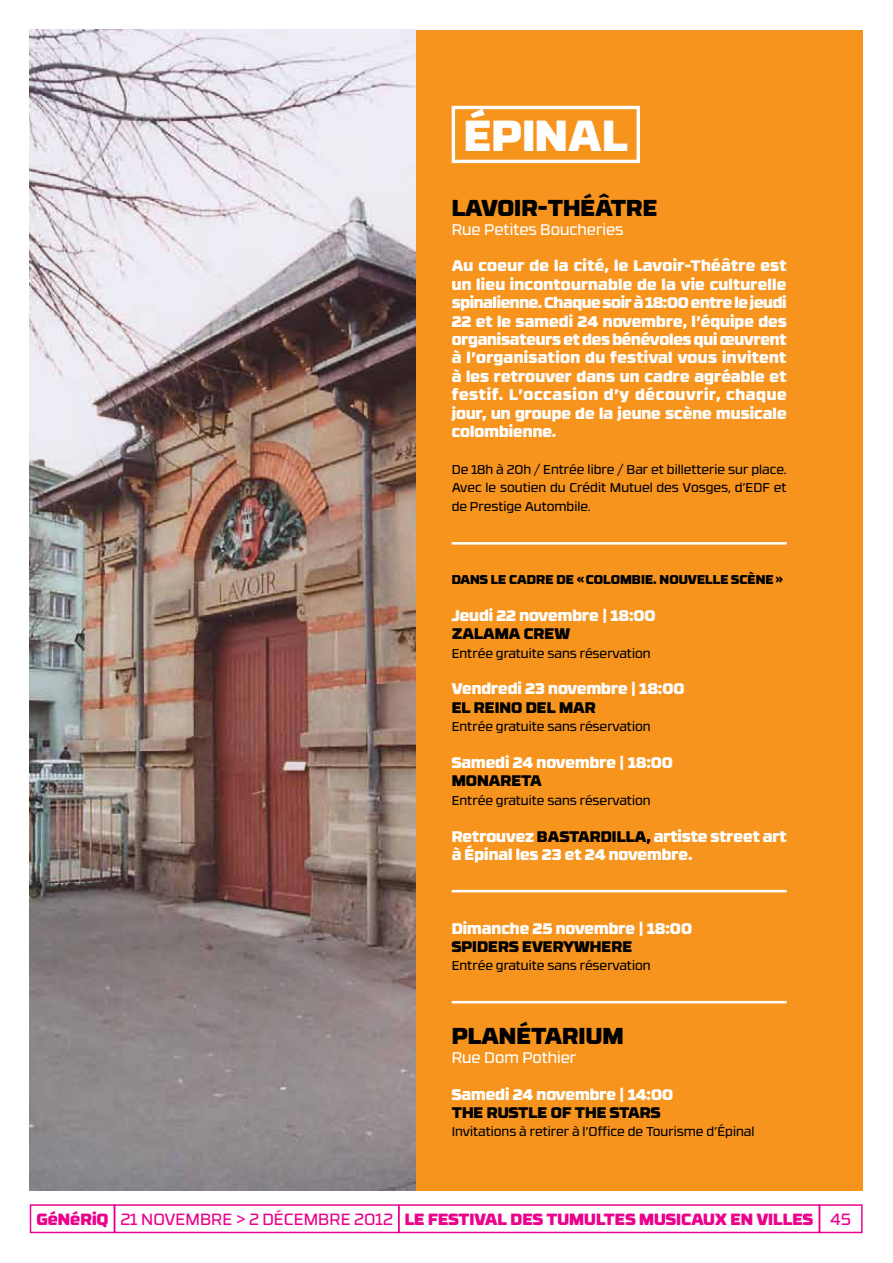
<style>
.page{position:relative;width:893px;height:1263px;background:#fff}
.page>*{position:absolute;margin:0;border:0;box-sizing:border-box;transform-origin:0 0}
.t1{font:900 43.5px "RB No 3.1";color:#fff}
.t2{font:900 22.95px "RB No 3.1";color:#000}
.t3{font:900 16.2px "RB No 3.1";color:#ec008c}
.t4{font:900 15.3px/18.5px "RB No 3.1";color:#fff;text-align:justify}
.t5{font:900 15.3px "RB No 3.1";color:#000}
.t6{font:15.3px "RB No 3.1";color:#fff}
.t7{font:12.75px/18.5px "RB No 3.1";color:#000;text-align:justify}
.t8{font:900 12.75px "RB No 3.1";color:#000}
.s1{color:#000}
.s2{font-weight:400}
</style>
<div class="page">
<div style="left:30px;top:30px;width:833px;height:1160px;background:#f7941e"></div>
<img style="left:30px;top:30px;width:385px;height:1160px">
<hr style="left:452px;top:890px;width:335px;height:2px;background:#fff">
<hr style="left:452px;top:1001px;width:335px;height:2px;background:#fff">
<hr style="left:452px;top:542px;width:335px;height:3px;background:#fff">
<div style="left:452px;top:106px;width:188px;height:57px;border:3px solid #fff"></div>
<div style="left:398px;top:1204px;width:422px;height:29px;border:1px solid #ec008c"></div>
<div style="left:114px;top:1204px;width:285px;height:29px;border:1px solid #ec008c"></div>
<div style="left:30px;top:1204px;width:85px;height:29px;border:1px solid #ec008c"></div>
<div style="left:819px;top:1204px;width:44px;height:29px;border:1px solid #ec008c"></div>
<h1 class="t1" style="left:464px;top:98px;width:28px">ÉPINAL</h1>
<h2 class="t2" style="left:452px;top:188px;width:207px">Lavoir-Théâtre</h2>
<p class="t6" style="left:452px;top:218px;width:173px">Rue Petites Boucheries</p>
<p class="t4" style="left:452px;top:255px;width:337px">Au coeur de la cité, le Lavoir-Théâtre est un lieu incontournable de la vie culturelle spinalienne. Chaque soir à 18:00 entre le jeudi 22 et le samedi 24 novembre, l’équipe des organisateurs et des bénévoles qui œuvrent à l’organisation du festival vous invitent à les retrouver dans un cadre agréable et festif. L’occasion d’y découvrir, chaque jour, un groupe de la jeune scène musicale colombienne.</p>
<p class="t7" style="left:452px;top:459px;width:336px">De 18h à 20h / Entrée libre / Bar et billetterie sur place.<br>Avec le soutien du Crédit Mutuel des Vosges, d’EDF et de Prestige Autombile.</p>
<p class="t8" style="left:452px;top:569px;width:333px">Dans le cadre de « Colombie. Nouvelle Scène»</p>
<p class="t4" style="left:452px;top:605px;width:206px">Jeudi 22 novembre | 18:00</p>
<p class="t5" style="left:452px;top:621px;width:24px">ZALAMA</p>
<p class="t5" style="left:524px;top:621px;width:11px">CRE</p>
<p class="t5" style="left:554px;top:621px;width:17px">W</p>
<p class="t7" style="left:452px;top:643px;width:200px">Entrée gratuite sans réservation</p>
<p class="t4" style="left:452px;top:678px;width:234px">Vendredi 23 novembre | 18:00</p>
<p class="t5" style="left:452px;top:694px;width:33px">EL REINO</p>
<p class="t5" style="left:526px;top:694px;width:47px">DEL MAR</p>
<p class="t7" style="left:452px;top:717px;width:200px">Entrée gratuite sans réservation</p>
<p class="t4" style="left:452px;top:752px;width:223px">Samedi 24 novembre | 18:00</p>
<p class="t5" style="left:452px;top:768px;width:13px">MONARE</p>
<p class="t5" style="left:521px;top:768px;width:22px">TA</p>
<p class="t7" style="left:452px;top:790px;width:200px">Entrée gratuite sans réservation</p>
<p class="t4" style="left:452px;top:826px;width:97px">Retrouvez <span class="s1">BAS</span></p>
<p class="t5" style="left:569px;top:823px;width:53px">TARDILLA</p>
<p class="t4" style="left:452px;top:826px;width:336px;text-indent:195px"><span class="s1">,</span> artiste street art à Épinal les 23 et 24 novembre.</p>
<p class="t4" style="left:452px;top:918px;width:242px">Dimanche 25 novembre | 18:00</p>
<p class="t5" style="left:452px;top:933px;width:48px">SPIDERS</p>
<p class="t5" style="left:522px;top:933px;width:12px">EVERY</p>
<p class="t5" style="left:574px;top:933px;width:27px">WHERE</p>
<p class="t7" style="left:452px;top:956px;width:200px">Entrée gratuite sans réservation</p>
<h2 class="t2" style="left:452px;top:1016px;width:17px">PLAN</h2>
<h2 class="t2" style="left:516px;top:1016px;width:45px">éTARIUM</h2>
<p class="t6" style="left:452px;top:1046px;width:126px">Rue Dom Pothier</p>
<p class="t4" style="left:452px;top:1083px;width:223px">Samedi 24 novembre | 14:00</p>
<p class="t5" style="left:452px;top:1099px;width:47px">THE RUS</p>
<p class="t5" style="left:518px;top:1099px;width:122px">TLE OF THE STARS</p>
<p class="t7" style="left:452px;top:1122px;width:304px">I nvitations à retirer à l’Office de Tourisme d’Épinal</p>
<p class="t3" style="left:36px;top:1205px;width:816px">GéNéRiQ <span class="s2">21 NOVEMBRE &gt; 2 DÉ CEMBRE 2012</span> Le festival des tumultes musicaux en villes <span class="s2">45</span></p>
</div>
